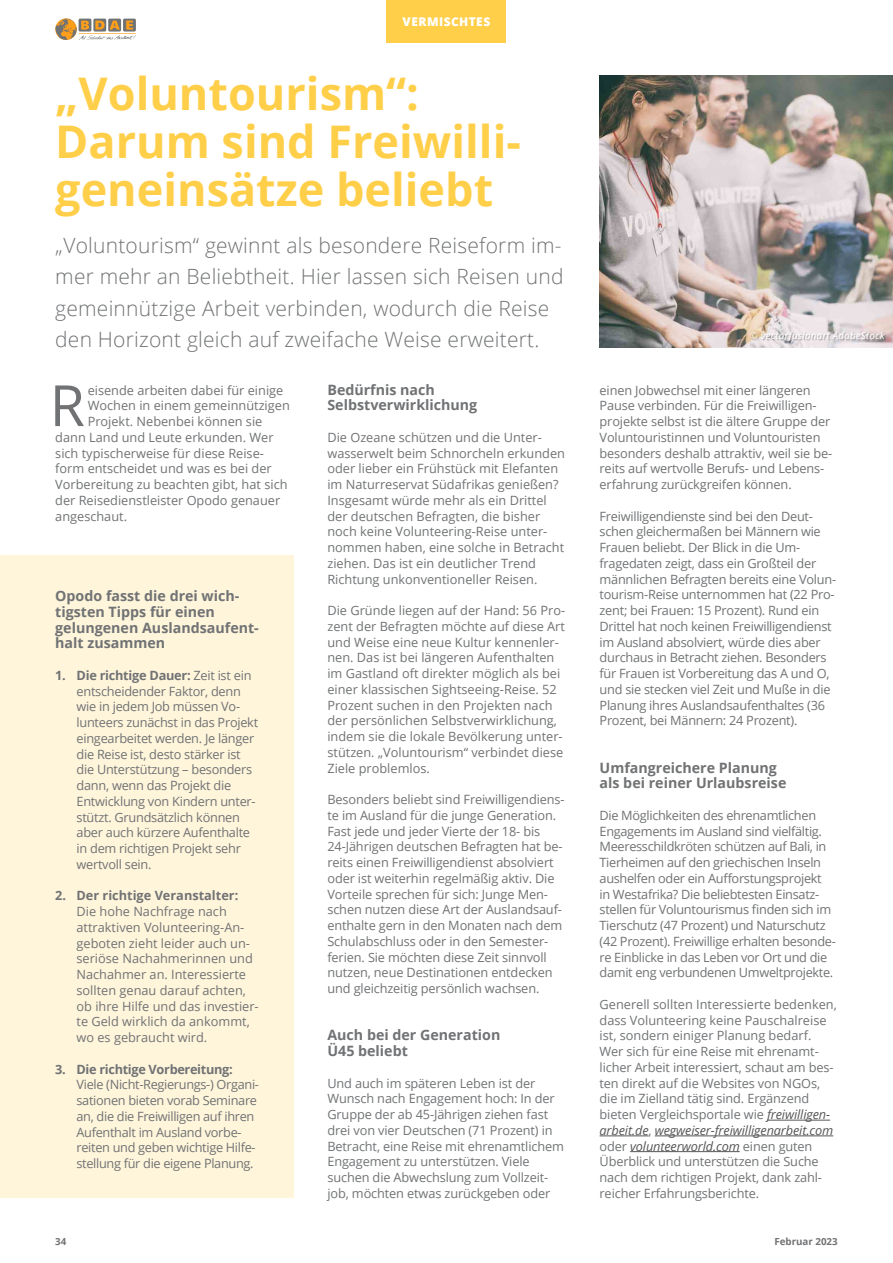
<style>
.page{position:relative;width:893px;height:1263px;background:#fff}
.page>*{position:absolute;margin:0;border:0;box-sizing:border-box;transform-origin:0 0}
.t1{font:56.85px "Open Sans";color:#707274}
.t2{font:700 45px/48px "Open Sans";color:#ffcf4a}
.t3{font:300 21px/31.5px "Open Sans";letter-spacing:.01em;color:#707274}
.t4{font:700 14.25px/15.8px "Open Sans";color:#707274}
.t5{font:12.75px/15.8px "Open Sans";letter-spacing:-.01em;color:#707274}
.t6{font:700 12.75px "Open Sans";letter-spacing:-.015em;color:#707274}
.t7{font:800 12px "Open Sans";letter-spacing:.035em;color:#fff}
.t8{font:italic 9.75px "Open Sans";letter-spacing:.025em;color:#fff}
.t9{font:700 9.75px "Open Sans";color:#707274}
.s1{font-weight:700}
.s2{font-style:italic;color:#555657}
</style>
<div class="page">
<svg style="left:55px;top:19px;width:81px;height:21px"></svg>
<img style="left:600px;top:75px;width:293px;height:272px">
<div style="left:387px;top:0;width:119px;height:43px;background:#ffcf4a"></div>
<hr style="left:767px;top:1120px;width:63px;height:1px;background:#555657">
<hr style="left:600px;top:1135px;width:49px;height:1px;background:#555657">
<hr style="left:655px;top:1135px;width:178px;height:1px;background:#555657">
<hr style="left:630px;top:1151px;width:110px;height:1px;background:#555657">
<div style="left:751px;top:332px;width:136px;height:10px;background:#000;opacity:.3"></div>
<div style="left:0;top:556px;width:293px;height:642px;background:#fff5db"></div>
<p class="t7" style="left:403px;top:12px;width:89px">VERMISCHTES</p>
<h2 class="t2" style="left:55px;top:68px;width:467px">„Voluntourism“:<br>Darum sind Freiwilli&shy;geneinsätze beliebt</h2>
<h3 class="t3" style="left:55px;top:229px;width:510px">„Voluntourism“ gewinnt als besondere Reiseform im&shy;mer mehr an Beliebtheit. Hier lassen sich Reisen und gemeinnützige Arbeit verbinden, wodurch die Reise den Horizont gleich auf zweifache Weise erweitert.</h3>
<h1 class="t1" style="left:50px;top:366px;width:37px">R</h1>
<p class="t5" style="left:88px;top:382px;width:197px">eisende arbeiten dabei für einige</p>
<p class="t5" style="left:88px;top:397px;width:204px">Wochen in einem gemeinnützigen</p>
<p class="t5" style="left:88px;top:413px;width:176px">Projekt. Nebenbei können sie</p>
<p class="t5" style="left:55px;top:429px;width:220px">dann Land und Leute erkunden. Wer</p>
<p class="t5" style="left:55px;top:445px;width:210px">sich typischerweise für diese Reise-</p>
<p class="t5" style="left:55px;top:460px;width:218px">form entscheidet und was es bei der</p>
<p class="t5" style="left:55px;top:476px;width:234px">Vorbereitung zu beachten gibt, hat sich</p>
<p class="t5" style="left:55px;top:492px;width:226px">der Reisedienstleister Opodo genauer</p>
<p class="t5" style="left:55px;top:508px;width:73px">angeschaut.</p>
<p class="t4" style="left:55px;top:588px;width:205px">Opodo fasst die drei wich&shy;tigsten Tipps für einen gelungenen Auslandsaufent&shy;halt zusammen</p>
<p class="t5" style="left:77px;top:667px;width:183px;text-indent:-21px"><span class="s1">1. Die richtige Dauer:</span> Zeit ist ein entscheidender Faktor, denn wie in jedem Job müssen Vo&shy;lunteers zunächst in das Projekt eingearbeitet werden. Je länger die Reise ist, desto stärker ist die Unterstützung – besonders dann, wenn das Projekt die<br>Entwicklung von Kindern unter&shy;stützt. Grundsätzlich können aber auch kürzere Aufenthalte in dem richtigen Projekt sehr wertvoll sein.</p>
<p class="t6" style="left:55px;top:887px;width:185px">2. Der richtige Veranstalter:</p>
<p class="t5" style="left:77px;top:903px;width:184px">Die hohe Nachfrage nach attraktiven Volunteering-An&shy;geboten zieht leider auch un&shy;seriöse Nachahmerinnen und<br>Nachahmer an. Interessierte sollten genau darauf achten, ob ihre Hilfe und das investier&shy;te Geld wirklich da ankommt, wo es gebraucht wird.</p>
<p class="t6" style="left:55px;top:1060px;width:179px">3. Die richtige Vorbereitung:</p>
<p class="t5" style="left:77px;top:1076px;width:184px">Viele (Nicht-Regierungs-) Organi&shy;sationen bieten vorab Seminare an, die die Freiwilligen auf ihren Aufenthalt im Ausland vorbe&shy;reiten und geben wichtige Hilfe&shy;stellung für die eigene Planung.</p>
<p class="t4" style="left:327px;top:381px;width:151px">Bedürfnis nach<br>Selbstverwirklichung</p>
<p class="t5" style="left:327px;top:429px;width:239px">Die Ozeane schützen und die Unter&shy;wasserwelt beim Schnorcheln erkunden oder lieber ein Frühstück mit Elefanten im Naturreservat Südafrikas genießen?<br>Insgesamt würde mehr als ein Drittel der deutschen Befragten, die bisher noch keine Volunteering-Reise unter&shy;nommen haben, eine solche in Betracht ziehen. Das ist ein deutlicher Trend Richtung unkonventioneller Reisen.</p>
<p class="t5" style="left:327px;top:602px;width:239px">Die Gründe liegen auf der Hand: 56 Pro&shy;zent der Befragten möchte auf diese Art und Weise eine neue Kultur kennenler&shy;nen. Das ist bei längeren Aufenthalten im Gastland oft direkter möglich als bei einer klassischen Sightseeing-Reise. 52<br>Prozent suchen in den Projekten nach der persönlichen Selbstverwirklichung, indem sie die lokale Bevölkerung unter&shy;stützen. „Voluntourism“ verbindet diese Ziele problemlos.</p>
<p class="t5" style="left:327px;top:791px;width:239px">Besonders beliebt sind Freiwilligendiens&shy;te im Ausland für die junge Generation.<br>Fast jede und jeder Vierte der 18- bis 24-Jährigen deutschen Befragten hat be&shy;reits einen Freiwilligendienst absolviert oder ist weiterhin regelmäßig aktiv. Die Vorteile sprechen für sich: Junge Men&shy;schen nutzen diese Art der Auslandsauf&shy;enthalte gern in den Monaten nach dem Schulabschluss oder in den Semester&shy;ferien. Sie möchten diese Zeit sinnvoll nutzen, neue Destinationen entdecken und gleichzeitig persönlich wachsen.</p>
<p class="t4" style="left:327px;top:1027px;width:175px">Auch bei der Generation<br>Ü45 beliebt</p>
<p class="t5" style="left:327px;top:1075px;width:238px">Und auch im späteren Leben ist der Wunsch nach Engagement hoch: In der Gruppe der ab 45-Jährigen ziehen fast drei von vier Deutschen (71 Prozent) in Betracht, eine Reise mit ehrenamtlichem Engagement zu unterstützen. Viele suchen die Abwechslung zum Vollzeit&shy;job, möchten etwas zurückgeben oder</p>
<p class="t8" style="left:750px;top:329px;width:136px">© vectorfusionart AdobeStock</p>
<p class="t5" style="left:600px;top:382px;width:234px">einen Jobwechsel mit einer längeren Pause verbinden. Für die Freiwilligen&shy;projekte selbst ist die ältere Gruppe der Voluntouristinnen und Voluntouristen besonders deshalb attraktiv, weil sie be&shy;reits auf wertvolle Berufs- und Lebens&shy;erfahrung zurückgreifen können.</p>
<p class="t5" style="left:600px;top:508px;width:238px">Freiwilligendienste sind bei den Deut&shy;schen gleichermaßen bei Männern wie Frauen beliebt. Der Blick in die Um&shy;fragedaten zeigt, dass ein Großteil der männlichen Befragten bereits eine Volun&shy;tourism-Reise unternommen hat (22 Pro&shy;zent; bei Frauen: 15 Prozent). Rund ein Drittel hat noch keinen Freiwilligendienst im Ausland absolviert, würde dies aber durchaus in Betracht ziehen. Besonders für Frauen ist Vorbereitung das A und O, und sie stecken viel Zeit und Muße in die Planung ihres Auslandsaufenthaltes (36<br>Prozent, bei Männern: 24 Prozent).</p>
<p class="t4" style="left:600px;top:759px;width:188px">Umfangreichere Planung als bei reiner Urlaubsreise</p>
<p class="t5" style="left:600px;top:807px;width:238px">Die Möglichkeiten des ehrenamtlichen Engagements im Ausland sind vielfältig.<br>Meeresschildkröten schützen auf Bali, in Tierheimen auf den griechischen Inseln aushelfen oder ein Aufforstungsprojekt<br>in Westafrika? Die beliebtesten Einsatz&shy;stellen für Voluntourismus finden sich im Tierschutz (47 Prozent) und Naturschutz (42 Prozent). Freiwillige erhalten besonde&shy;re Einblicke in das Leben vor Ort und die damit eng verbundenen Umweltprojekte.</p>
<p class="t5" style="left:600px;top:996px;width:239px">Generell sollten Interessierte bedenken, dass Volunteering keine Pauschalreise ist, sondern einiger Planung bedarf.<br>Wer sich für eine Reise mit ehrenamt&shy;licher Arbeit interessiert, schaut am bes&shy;ten direkt auf die Websites von NGOs, die im Zielland tätig sind. Ergänzend bieten Vergleichsportale wie <span class="s2">freiwilligen&shy;arbeit.de</span>, <span class="s2">wegweiser-freiwilligenarbeit.com </span>oder <span class="s2">volunteerworld.com</span> einen guten Überblick und unterstützen die Suche nach dem richtigen Projekt, dank zahl&shy;reicher Erfahrungsberichte.</p>
<p class="t9" style="left:55px;top:1235px;width:13px">34</p>
<p class="t9" style="left:774px;top:1235px;width:65px">Februar 2023</p>
</div>
